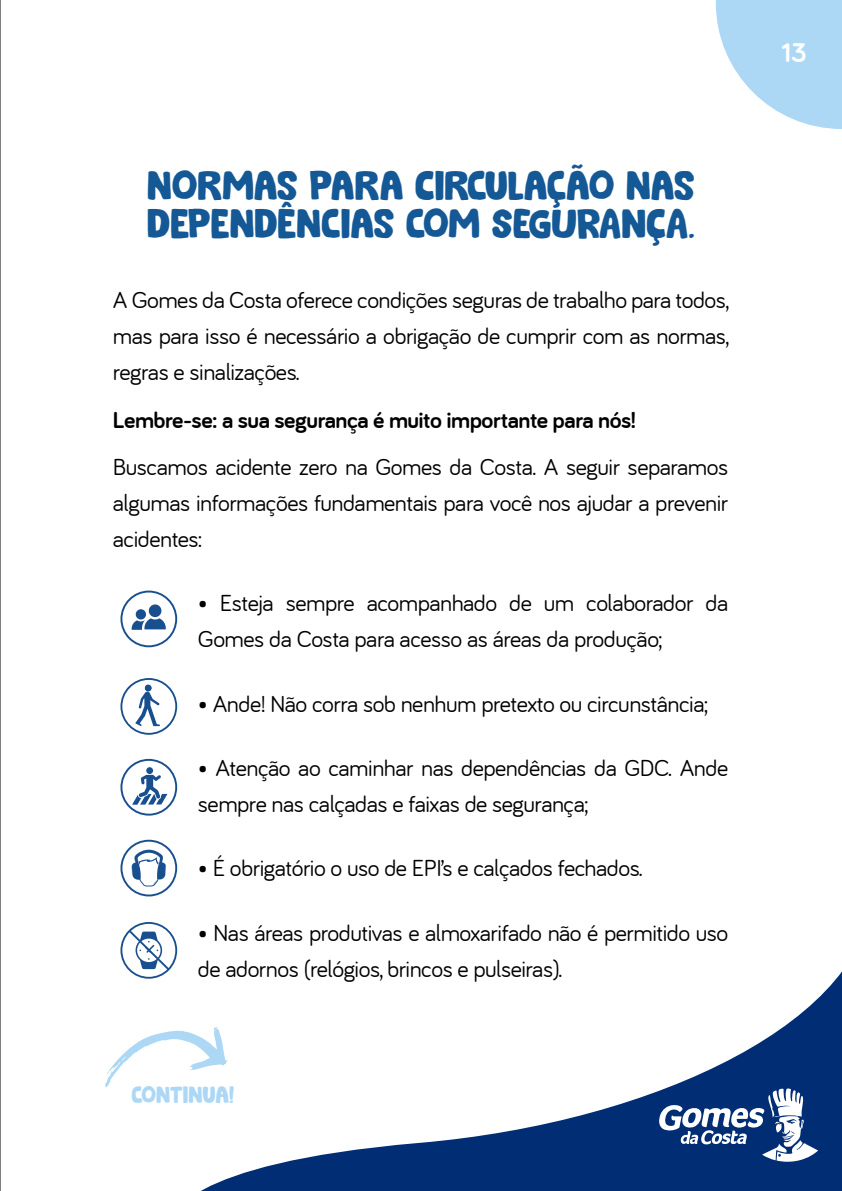
<style>
.page{position:relative;width:842px;height:1191px;background:#fff}
.page>*{position:absolute;margin:0;border:0;box-sizing:border-box;transform-origin:0 0}
.t1{font:42px/38.4px "Cookie Supply DEMO";color:#145895}
.t2{font:700 28px "Bariol";color:#fff}
.t3{font:24px/36px "Bariol";letter-spacing:-.02em;color:#000}
.t4{font:700 24px "Bariol";letter-spacing:-.02em;color:#000}
.t5{font:24px "Cookie Supply DEMO";color:#add8f5}
</style>
<div class="page">
<svg style="left:105px;top:1031px;width:67px;height:56px"></svg>
<svg style="left:120px;top:678px;width:57px;height:56px"></svg>
<svg style="left:120px;top:759px;width:57px;height:56px"></svg>
<svg style="left:120px;top:839px;width:57px;height:57px"></svg>
<svg style="left:120px;top:922px;width:52px;height:56px"></svg>
<svg style="left:120px;top:590px;width:57px;height:57px"></svg>
<svg style="left:172px;top:891px;width:670px;height:300px"></svg>
<svg style="left:716px;top:0;width:126px;height:129px"></svg>
<svg style="left:658px;top:1086px;width:160px;height:76px"></svg>
<hr style="left:0;top:0;width:1px;height:1191px;background:#000">
<h1 class="t1" style="left:147px;top:165px;width:549px">NORMAS PARA CIRCULAÇÃO NAS<br>DEPENDÊNCIAS COM SEGURANÇA.</h1>
<p class="t3" style="left:113px;top:282px;width:618px;text-align:justify">A Gomes da Costa oferece condições seguras de trabalho para todos, mas para isso é necessário a obrigação de cumprir com as normas, regras e sinalizações.</p>
<p class="t4" style="left:113px;top:406px;width:524px">Lembre-se: a sua segurança é muito importante para nós!</p>
<p class="t3" style="left:113px;top:449px;width:617px;text-align:justify">Buscamos acidente zero na Gomes da Costa. A seguir separamos algumas informações fundamentais para você nos ajudar a prevenir acidentes:</p>
<p class="t3" style="left:198px;top:585px;width:532px">• Esteja sempre acompanhado de um colaborador da<br>Gomes da Costa para acesso as áreas da produção;</p>
<p class="t3" style="left:198px;top:685px;width:511px">• Ande! Não corra sob nenhum pretexto ou circunstância;</p>
<p class="t3" style="left:198px;top:750px;width:532px">• Atenção ao caminhar nas dependências da GDC. Ande sempre nas calçadas e faixas de segurança;</p>
<p class="t3" style="left:198px;top:850px;width:446px">• É obrigatório o uso de EPI’s e calçados fechados.</p>
<p class="t3" style="left:198px;top:914px;width:532px">• Nas áreas produtivas e almoxarifado não é permitido uso de adornos (relógios, brincos e pulseiras).</p>
<p class="t5" style="left:131px;top:1082px;width:104px">CONTINUA!</p>
<p class="t2" style="left:781px;top:36px;width:27px">13</p>
</div>
